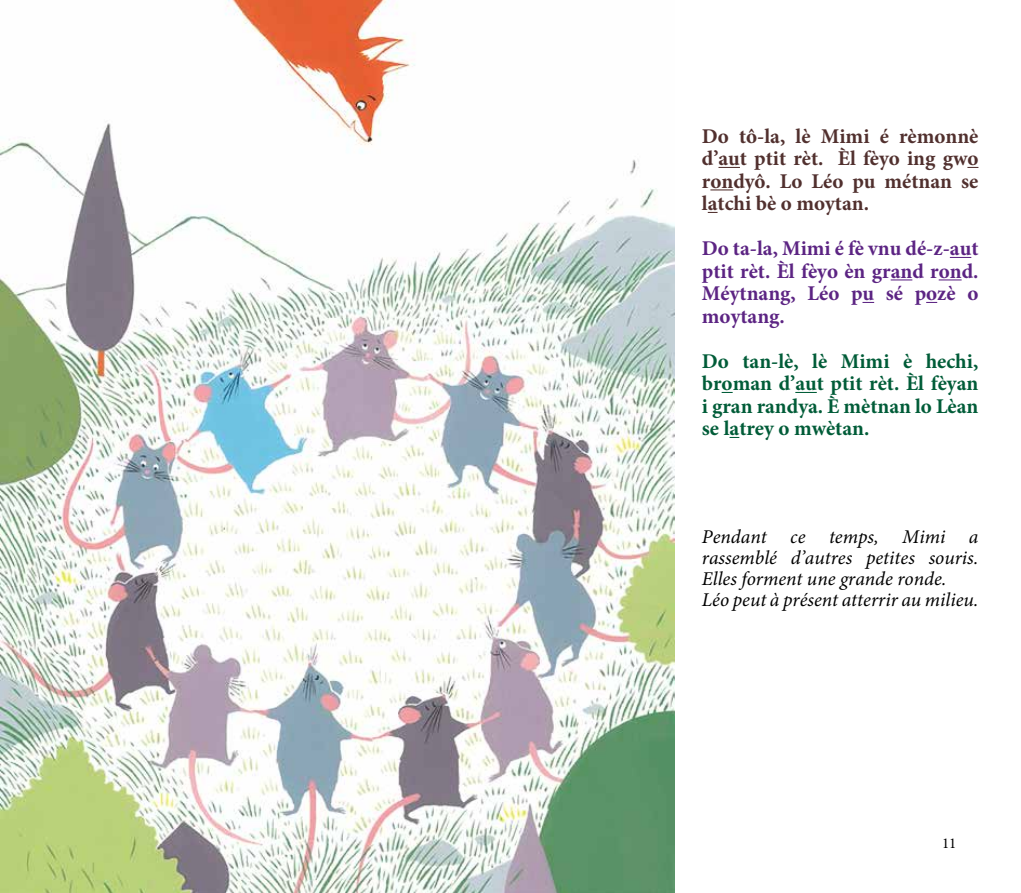
<style>
.page{position:relative;width:1021px;height:893px;background:#fff}
.page>*{position:absolute;margin:0;border:0;box-sizing:border-box;transform-origin:0 0}
.t1{font:700 21px/22.5px "Minion Pro";color:#005c38;text-align:justify}
.t2{font:700 21px/22.5px "Minion Pro";color:#51302e;text-align:justify}
.t3{font:700 21px/22.5px "Minion Pro";color:#5c2483;text-align:justify}
.t4{font:italic 19.5px/21px "Minion Pro";color:#000}
.t5{font:15px "Minion Pro";color:#000}
</style>
<div class="page">
<img style="left:0;top:0;width:674px;height:893px">
<svg style="left:718px;top:167px;width:22px;height:1px"></svg>
<svg style="left:710px;top:189px;width:23px;height:1px"></svg>
<svg style="left:949px;top:257px;width:22px;height:1px"></svg>
<svg style="left:890px;top:279px;width:22px;height:1px"></svg>
<svg style="left:938px;top:279px;width:23px;height:1px"></svg>
<svg style="left:862px;top:302px;width:12px;height:1px"></svg>
<svg style="left:795px;top:392px;width:21px;height:1px"></svg>
<p class="t2" style="left:702px;top:125px;width:278px">Do tô-la, lè Mimi é rèmonnè d’aut ptit rèt. Èl fèyo ing gwo rondyô. Lo Léo pu métnan se latchi bè o moytan.</p>
<p class="t3" style="left:702px;top:237px;width:278px">Do ta-la, Mimi é fè vnu dé-z-aut ptit rèt. Èl fèyo èn grand rond.<br>Méytnang, Léo pu sé pozè o moytang.</p>
<p class="t1" style="left:702px;top:350px;width:278px">Do tan-lè, lè Mimi è hechi, broman d’aut ptit rèt. Èl fèyan i gran randya. È mètnan lo Lèan se latrey o mwètan.</p>
<p class="t4" style="left:702px;top:526px;width:278px">Pendant ce temps, Mimi a rassemblé d’autres petites souris.<br>Elles forment une grande ronde.<br>Léo peut à présent atterrir au milieu.</p>
<p class="t5" style="left:942px;top:833px;width:16px">11</p>
</div>
